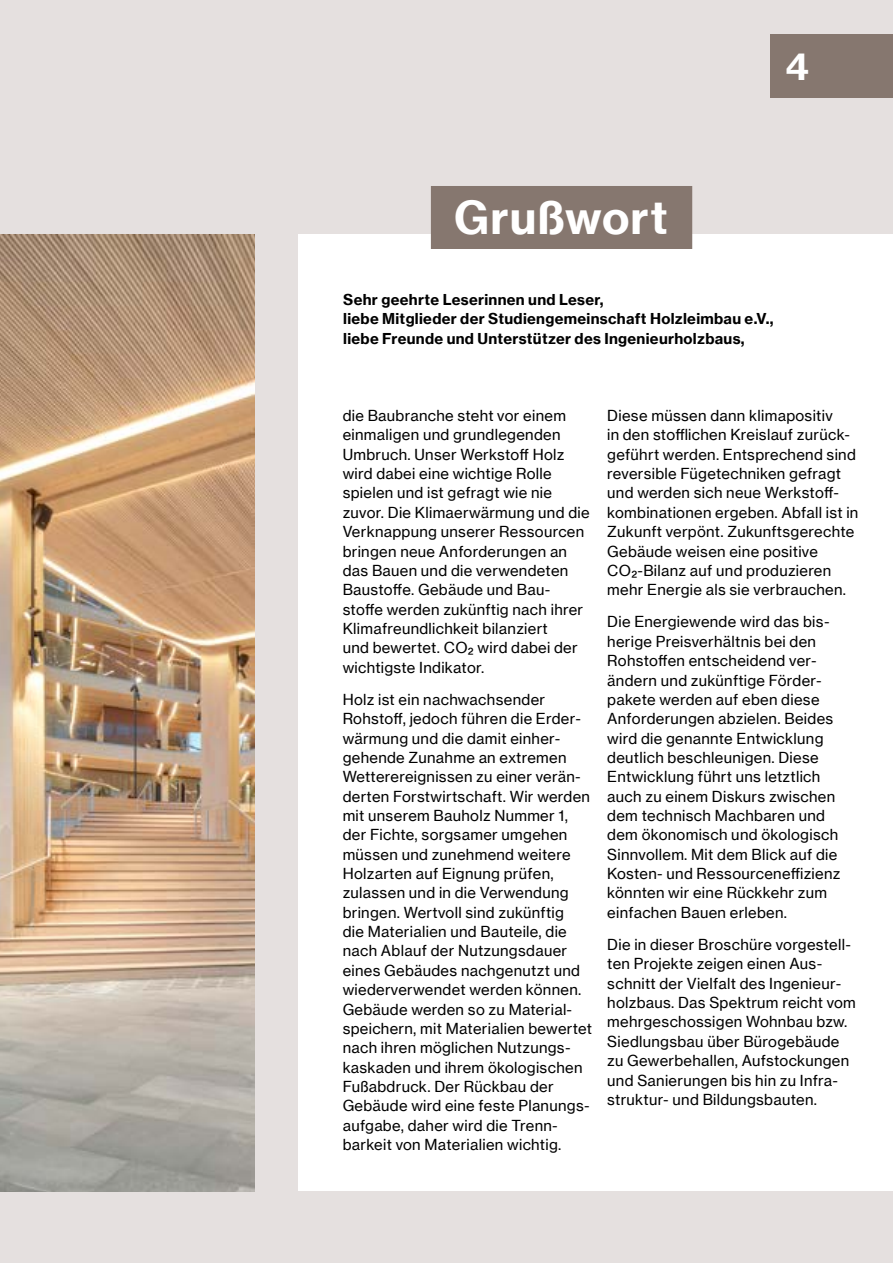
<style>
.page{position:relative;width:893px;height:1263px;background:#e5e0df}
.page>*{position:absolute;margin:0;border:0;box-sizing:border-box;transform-origin:0 0}
.StgHB_Head_29_7_46_B{font:44.55px "N Haas Grotesk TX Pro 75 Bd";letter-spacing:.025em;color:#fff}
.t1{font:36px "N Haas Grotesk TX Pro 75 Bd";color:#fff}
.StgHB_Fließ_9_9_12_9{font:14.85px/19.4px "N Haas Grotesk TX Pro 55 Rg";letter-spacing:.02em;color:#000}
.StgHB_Fließ_9_9_12_9-2{font:14.7px/19.4px "N Haas Grotesk TX Pro 75 Bd";letter-spacing:.02em;color:#000}
</style>
<div class="page">
<div style="left:299px;top:234px;width:594px;height:957px;background:#fff"></div>
<div style="left:431px;top:186px;width:261px;height:63px;background:#86776f"></div>
<img style="left:0;top:234px;width:254px;height:957px">
<div style="left:770px;top:34px;width:123px;height:64px;background:#86776f"></div>
<h2 class="t1" style="left:785px;top:44px;width:25px">4</h2>
<p class="StgHB_Head_29_7_46_B" style="left:454px;top:190px;width:215px">Grußwort</p>
<p class="StgHB_Fließ_9_9_12_9-2" style="left:343px;top:290px;width:432px">Sehr geehrte Leserinnen und Leser,<br>liebe Mitglieder der Studiengemeinschaft Holzleimbau e.V., liebe Freunde und Unterstützer des Ingenieurholzbaus,</p>
<p class="StgHB_Fließ_9_9_12_9" style="left:343px;top:406px;width:248px">die Baubranche steht vor einem einmaligen und grundlegenden<br>Umbruch. Unser Werkstoff Holz wird dabei eine wichtige Rolle spielen und ist gefragt wie nie zuvor. Die Klimaerwärmung und die<br>Verknappung unserer Ressourcen bringen neue Anforderungen an das Bauen und die verwendeten<br>Baustoffe. Gebäude und Bau&shy;stoffe werden zukünftig nach ihrer<br>Klimafreundlichkeit bilanziert<br>und bewertet. CO2 wird dabei der wichtigste Indikator.</p>
<p class="StgHB_Fließ_9_9_12_9" style="left:343px;top:690px;width:251px">Holz ist ein nachwachsender<br>Rohstoff, jedoch führen die Erder&shy;wärmung und die damit einher&shy;gehende Zunahme an extremen<br>Wetterereignissen zu einer verän&shy;derten Forstwirtschaft. Wir werden mit unserem Bauholz Nummer 1, der Fichte, sorgsamer umgehen müssen und zunehmend weitere<br>Holzarten auf Eignung prüfen, zulassen und in die Verwendung bringen. Wertvoll sind zukünftig<br>die Materialien und Bauteile, die nach Ablauf der Nutzungsdauer eines Gebäudes nachgenutzt und wiederverwendet werden können.<br>Gebäude werden so zu Material&shy;speichern, mit Materialien bewertet nach ihren möglichen Nutzungs&shy;kaskaden und ihrem ökologischen<br>Fußabdruck. Der Rückbau der<br>Gebäude wird eine feste Planungs&shy;aufgabe, daher wird die Trenn&shy;barkeit von Materialien wichtig.</p>
<p class="StgHB_Fließ_9_9_12_9" style="left:607px;top:406px;width:253px">Diese müssen dann klimapositiv<br>in den stofflichen Kreislauf zurück&shy;geführt werden. Entsprechend sind reversible Fügetechniken gefragt und werden sich neue Werkstoff&shy;kombinationen ergeben. Abfall ist in Zukunft verpönt. Zukunftsgerechte Gebäude weisen eine positive CO2-Bilanz auf und produzieren mehr Energie als sie verbrauchen.</p>
<p class="StgHB_Fließ_9_9_12_9" style="left:607px;top:612px;width:235px">Die Energiewende wird das bis&shy;herige Preisverhältnis bei den<br>Rohstoffen entscheidend ver&shy;ändern und zukünftige Förder&shy;pakete werden auf eben diese<br>Anforderungen abzielen. Beides wird die genannte Entwicklung deutlich beschleunigen. Diese<br>Entwicklung führt uns letztlich auch zu einem Diskurs zwischen dem technisch Machbaren und dem ökonomisch und ökologisch<br>Sinnvollem. Mit dem Blick auf die<br>Kosten- und Ressourceneffizienz könnten wir eine Rückkehr zum einfachen Bauen erleben.</p>
<p class="StgHB_Fließ_9_9_12_9" style="left:607px;top:935px;width:250px">Die in dieser Broschüre vorgestell&shy;ten Projekte zeigen einen Aus&shy;schnitt der Vielfalt des Ingenieur&shy;holzbaus. Das Spektrum reicht vom mehrgeschossigen Wohnbau bzw.<br>Siedlungsbau über Bürogebäude zu Gewerbehallen, Aufstockungen und Sanierungen bis hin zu Infra&shy;struktur- und Bildungsbauten.</p>
</div>
